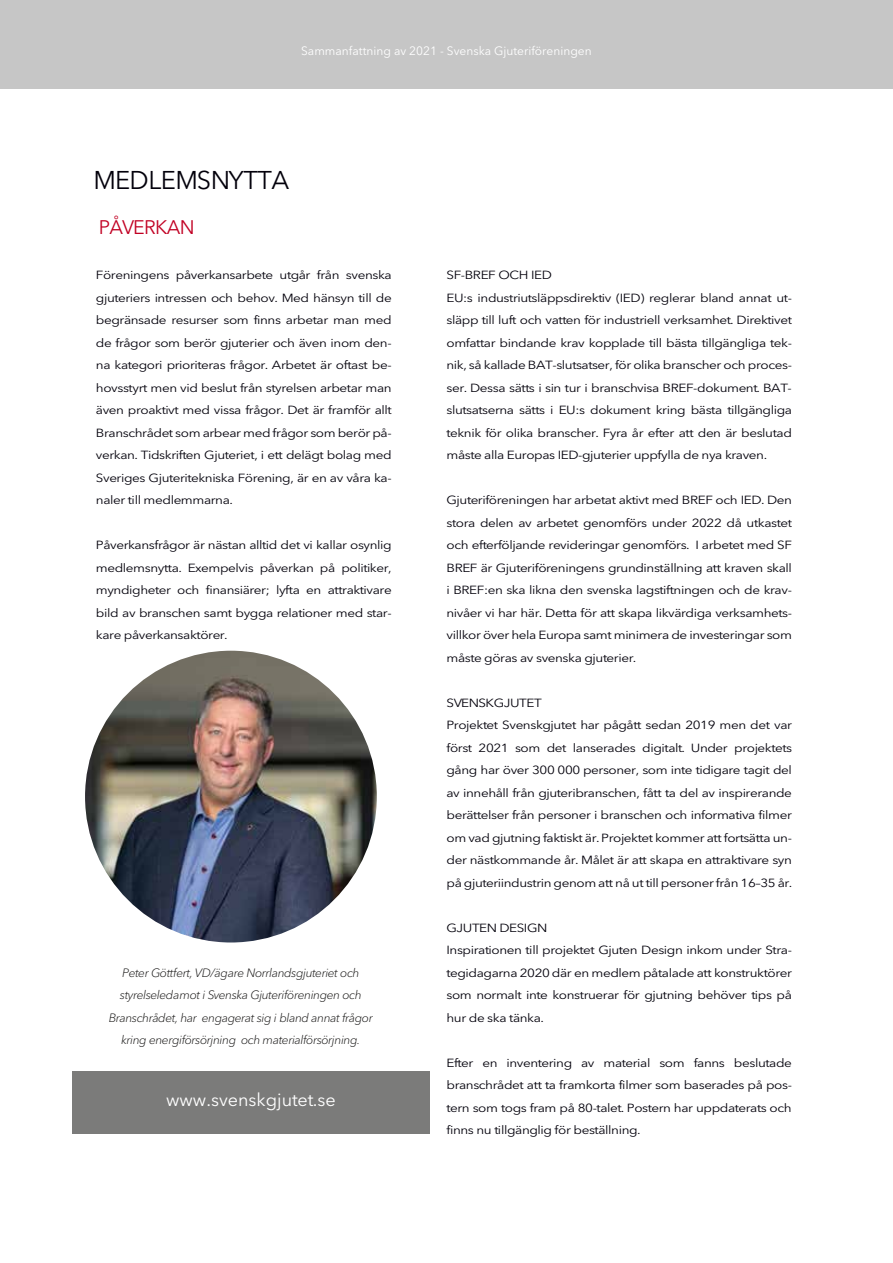
<style>
.page{position:relative;width:893px;height:1263px;background:#fff}
.page>*{position:absolute;margin:0;border:0;box-sizing:border-box;transform-origin:0 0}
.t1{font:25.5px "Avenir Next LT Pro";letter-spacing:-.02em;color:#03000b}
.t2{font:19.5px "Avenir Next LT Pro";letter-spacing:-.03em;color:#c10023}
.t3{font:18px "Avenir Next LT Pro";color:#fff}
.t4{font:italic 300 12px/22.5px "Avenir Next LT Pro";letter-spacing:-.03em;color:#161514;text-align:center}
.t5{font:12px "Avenir Next LT Pro";color:#fff}
.t6{font:11.7px/22.5px "Avenir Next LT Pro";letter-spacing:-.03em;color:#03000b;text-align:justify;scale:1.15 1}
</style>
<div class="page">
<img style="left:85px;top:651px;width:292px;height:291px;border-radius:146px">
<div style="left:72px;top:1071px;width:357px;height:63px;background:#7b7b7a"></div>
<div style="left:0;top:0;width:893px;height:89px;background:#c6c6c6"></div>
<p class="t5" style="left:286px;top:40px;width:310px">Verksamhetsberättelse 2021 - Svenska Gjuteriföreningen</p>
<p class="t5" style="left:301px;top:40px;width:292px">Sammanfattning av 2021 - Svenska Gjuteriföreningen</p>
<h1 class="t1" style="left:94px;top:159px;width:197px">MEDLEMSNYTTA</h1>
<h2 class="t2" style="left:99px;top:211px;width:97px">PÅVERKAN</h2>
<p class="t6" style="left:96px;top:263px;width:259px">Föreningens påverkansarbete utgår från svenska gjuteriers intressen och behov. Med hänsyn till de begränsade resurser som finns arbetar man med de frågor som berör gjuterier och även inom den&shy;na kategori prioriteras frågor. Arbetet är oftast be&shy;hovsstyrt men vid beslut från styrelsen arbetar man även proaktivt med vissa frågor. Det är framför allt Branschrådet som arbear med frågor som berör på&shy;verkan. Tidskriften Gjuteriet, i ett delägt bolag med Sveriges Gjuteritekniska Förening, är en av våra ka&shy;naler till medlemmarna.</p>
<p class="t6" style="left:96px;top:533px;width:259px">Påverkansfrågor är nästan alltid det vi kallar osynlig medlemsnytta. Exempelvis påverkan på politiker, myndigheter och finansiärer; lyfta en attraktivare bild av branschen samt bygga relationer med star&shy;kare påverkansaktörer.</p>
<p class="t4" style="left:109px;top:960px;width:266px">Peter Göttfert, VD/ägare Norrlandsgjuteriet och styrelseledamot i Svenska Gjuteriföreningen och Branschrådet, har engagerat sig i bland annat frågor kring energiförsörjning och materialförsörjning.</p>
<h3 class="t3" style="left:166px;top:1084px;width:171px">www.svenskgjutet.se</h3>
<p class="t6" style="left:446px;top:263px;width:302px;text-align:left">SF-BREF OCH IED<br>EU:s industriutsläppsdirektiv (IED) reglerar bland annat ut&shy;släpp till luft och vatten för industriell verksamhet. Direktivet omfattar bindande krav kopplade till bästa tillgängliga tek&shy;nik, så kallade BAT-slutsatser, för olika branscher och proces&shy;ser. Dessa sätts i sin tur i branschvisa BREF-dokument. BAT&shy;slutsatserna sätts i EU:s dokument kring bästa tillgängliga teknik för olika branscher. Fyra år efter att den är beslutad måste alla Europas IED-gjuterier uppfylla de nya kraven.</p>
<p class="t6" style="left:446px;top:488px;width:302px">Gjuteriföreningen har arbetat aktivt med BREF och IED. Den stora delen av arbetet genomförs under 2022 då utkastet och efterföljande revideringar genomförs. I arbetet med SF BREF är Gjuteriföreningens grundinställning att kraven skall i BREF:en ska likna den svenska lagstiftningen och de krav&shy;nivåer vi har här. Detta för att skapa likvärdiga verksamhets&shy;villkor över hela Europa samt minimera de investeringar som måste göras av svenska gjuterier.</p>
<p class="t6" style="left:446px;top:691px;width:302px;text-align:left">SVENSKGJUTET<br>Projektet Svenskgjutet har pågått sedan 2019 men det var först 2021 som det lanserades digitalt. Under projektets gång har över 300 000 personer, som inte tidigare tagit del av innehåll från gjuteribranschen, fått ta del av inspirerande berättelser från personer i branschen och informativa filmer om vad gjutning faktiskt är. Projektet kommer att fortsätta un&shy;der nästkommande år. Målet är att skapa en attraktivare syn på gjuteriindustrin genom att nå ut till personer från 16–35 år.</p>
<p class="t6" style="left:446px;top:916px;width:302px;text-align:left">GJUTEN DESIGN<br>Inspirationen till projektet Gjuten Design inkom under Stra&shy;tegidagarna 2020 där en medlem påtalade att konstruktörer som normalt inte konstruerar för gjutning behöver tips på hur de ska tänka.</p>
<p class="t6" style="left:446px;top:1051px;width:302px">Efter en inventering av material som fanns beslutade branschrådet att ta framkorta filmer som baserades på pos&shy;tern som togs fram på 80-talet. Postern har uppdaterats och finns nu tillgänglig för beställning.</p>
</div>
